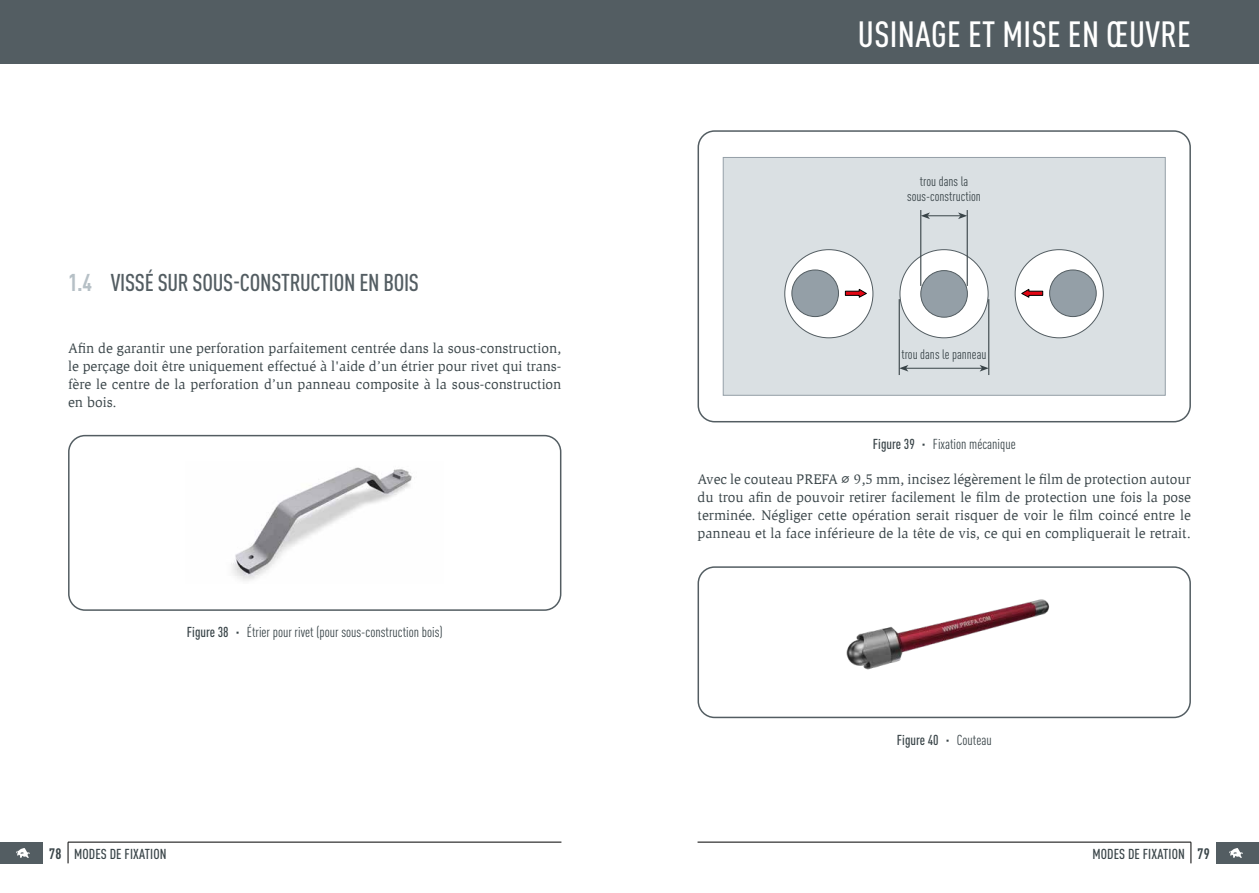
<style>
.page{position:relative;width:1259px;height:893px;background:#fff}
.page>*{position:absolute;margin:0;border:0;box-sizing:border-box;transform-origin:0 0}
.t1{font:500 condensed 36px "DIN Pro";letter-spacing:.01em;color:#fff}
.t2{font:500 condensed 24px "DIN Pro";letter-spacing:-.01em;color:#535d62}
.t3{font:700 condensed 15px "DIN Pro";color:#394448}
.t4{font:14.25px/18px "Slimbach Pro";color:#394448;text-align:justify}
.t5{font:condensed 14.25px "DIN Pro";color:#394448}
.t6{font:500 condensed 14.25px "DIN Pro";letter-spacing:.01em;color:#394448}
.t7{font:condensed 13.5px/15px "DIN Pro";color:#394448;text-align:center}
.s1{font-weight:700;color:#b6c0c6}
.s2{font-weight:500}
.s3{font-family:"STIX General"}
.s4{font-weight:400}
.s5{font-weight:700;font-size:15px}
</style>
<div class="page">
<div style="left:0;top:842px;width:43px;height:21px;background:#535d62"></div>
<hr style="left:68px;top:842px;width:493px;height:1px;background:#000">
<svg style="left:68px;top:842px;width:1px;height:21px"></svg>
<svg style="left:16px;top:848px;width:14px;height:10px"></svg>
<div style="left:1216px;top:842px;width:43px;height:21px;background:#535d62"></div>
<hr style="left:697px;top:842px;width:494px;height:1px;background:#000">
<svg style="left:1190px;top:842px;width:1px;height:21px"></svg>
<svg style="left:1229px;top:848px;width:13px;height:10px"></svg>
<div style="left:0;top:0;width:1259px;height:64px;background:#535d62"></div>
<img style="left:231px;top:467px;width:181px;height:114px">
<div style="left:68px;top:435px;width:493px;height:176px;border:2px solid #535d62;border-radius:16px"></div>
<div style="left:723px;top:157px;width:442px;height:238px;background:#dae0e3;border:1px solid #949fa7"></div>
<div style="left:785px;top:250px;width:88px;height:88px;background:#fff;border-radius:50%"></div>
<div style="left:792px;top:270px;width:46px;height:47px;background:#949fa7;border-radius:50%"></div>
<div style="left:791px;top:270px;width:48px;height:47px;border:1px solid #535d62;border-radius:50%"></div>
<svg style="left:845px;top:289px;width:21px;height:9px"></svg>
<div style="left:1015px;top:250px;width:88px;height:88px;background:#fff;border-radius:50%"></div>
<div style="left:1049px;top:270px;width:47px;height:47px;background:#949fa7;border-radius:50%"></div>
<div style="left:1049px;top:270px;width:47px;height:47px;border:1px solid #535d62;border-radius:50%"></div>
<svg style="left:1021px;top:289px;width:22px;height:9px"></svg>
<div style="left:900px;top:250px;width:88px;height:88px;background:#fff;border-radius:50%"></div>
<div style="left:920px;top:271px;width:47px;height:46px;background:#949fa7;border-radius:50%"></div>
<div style="left:920px;top:270px;width:47px;height:47px;border:1px solid #535d62;border-radius:50%"></div>
<hr style="left:898px;top:299px;width:2px;height:76px;background:#394448">
<hr style="left:988px;top:299px;width:1px;height:76px;background:#394448">
<hr style="left:906px;top:368px;width:76px;height:1px;background:#394448">
<svg style="left:899px;top:365px;width:9px;height:7px"></svg>
<svg style="left:979px;top:365px;width:9px;height:7px"></svg>
<hr style="left:920px;top:210px;width:1px;height:76px;background:#394448">
<hr style="left:966px;top:210px;width:1px;height:76px;background:#394448">
<hr style="left:927px;top:215px;width:33px;height:1px;background:#394448">
<svg style="left:920px;top:212px;width:10px;height:7px"></svg>
<svg style="left:958px;top:212px;width:9px;height:7px"></svg>
<div style="left:697px;top:130px;width:494px;height:292px;border:2px solid #535d62;border-radius:16px"></div>
<img style="left:846px;top:599px;width:204px;height:71px">
<div style="left:697px;top:566px;width:494px;height:152px;border:2px solid #535d62;border-radius:16px"></div>
<h1 class="t1" style="left:858px;top:7px;width:334px">USINAGE ET MISE EN ŒUVRE</h1>
<h2 class="t2" style="left:68px;top:265px;width:350px"><span class="s1">1.4</span> VISSÉ SUR SOUS-CONSTRUCTION EN BOIS</h2>
<p class="t4" style="left:68px;top:339px;width:495px">Afin de garantir une perforation parfaitement centrée dans la sous-construction, le perçage doit être uniquement effectué à l'aide d’un étrier pour rivet qui trans&shy;fère le centre de la perforation d’un panneau composite à la sous-construction en bois.</p>
<p class="t5" style="left:187px;top:622px;width:257px"><span class="s2">FIGURE 38 ·</span> Étrier pour rivet (pour sous-construction bois)</p>
<p class="t7" style="left:907px;top:173px;width:75px">trou dans la sous-construction</p>
<p class="t7" style="left:901px;top:346px;width:87px">trou dans le panneau</p>
<p class="t5" style="left:873px;top:434px;width:144px"><span class="s2">FIGURE 39 ·</span> Fixation mécanique</p>
<p class="t4" style="left:697px;top:470px;width:495px">Avec le couteau PREFA <span class="s3">⌀</span> 9,5 mm, incisez légèrement le film de protection autour du trou afin de pouvoir retirer facilement le film de protection une fois la pose terminée. Négliger cette opération serait risquer de voir le film coincé entre le panneau et la face inférieure de la tête de vis, ce qui en compliquerait le retrait.</p>
<p class="t6" style="left:897px;top:729px;width:96px">FIGURE 40 · <span class="s4">Couteau</span></p>
<p class="t6" style="left:49px;top:843px;width:107px"><span class="s5">78</span> MODES DE FIXATION</p>
<p class="t6" style="left:1092px;top:843px;width:82px">MODES DE FIXATION</p>
<p class="t3" style="left:1197px;top:842px;width:14px">79</p>
</div>
